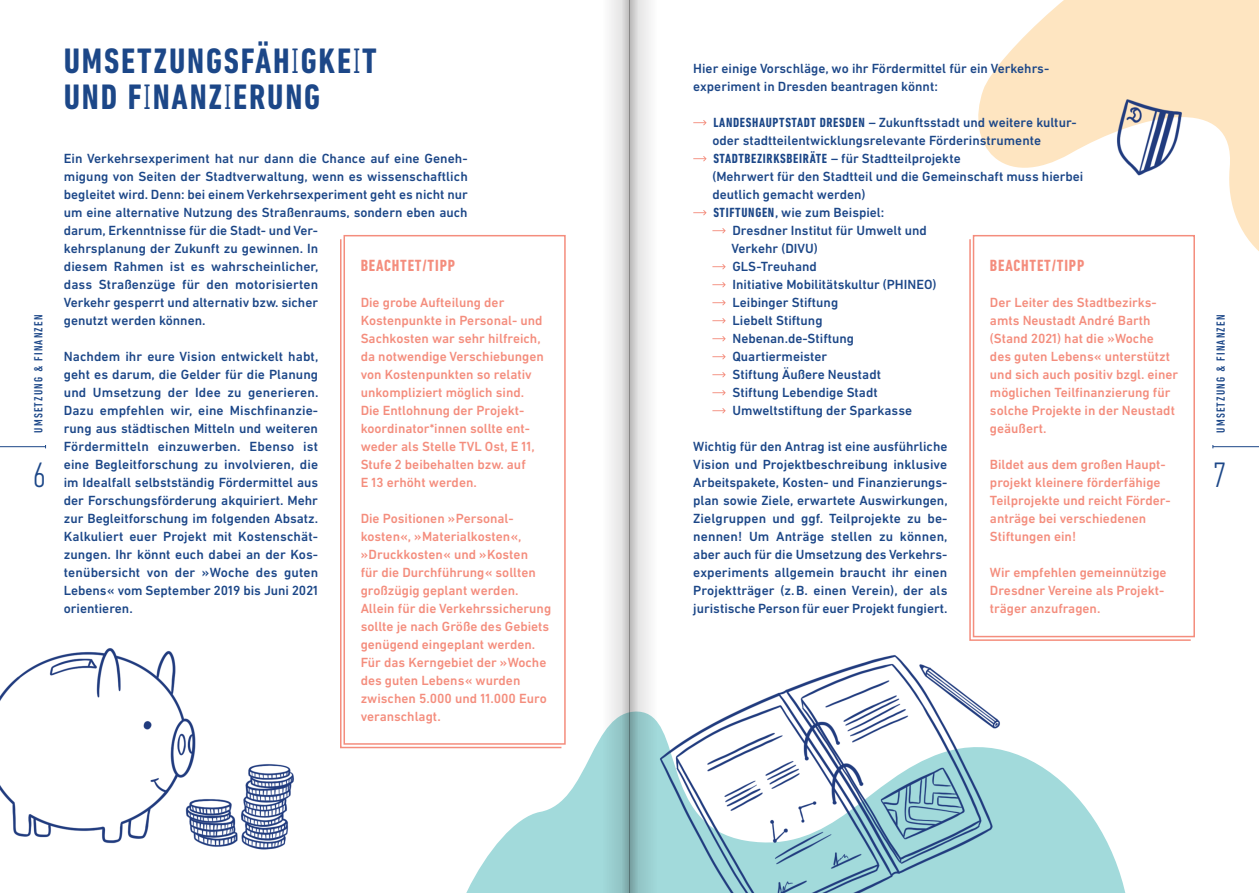
<style>
.page{position:relative;width:1259px;height:893px;background:#fff}
.page>*{position:absolute;margin:0;border:0;box-sizing:border-box;transform-origin:0 0}
.Fließtext{font:700 condensed 36px "DIN Next LT Pro";letter-spacing:.05em;color:#1c4788}
.t1{font:300 condensed 36px "DIN Next LT Pro";color:#1c4788}
.Fließtext-2{font:700 condensed 16.5px "DIN Next LT Pro";letter-spacing:.05em;color:#f48d7d}
.Fließtext-3{font:500 13.5px/18px "DIN Next LT Pro";color:#1c4788}
.Fleißtext_Tipp{font:500 13.5px/18px "DIN Next LT Pro";color:#f48d7d}
.t2{font:500 condensed 12px "DIN Next LT Pro";letter-spacing:.1em;color:#1c4788}
.s1{font-weight:300}
.s2{font-weight:700;font-stretch:condensed}
</style>
<div class="page">
<hr style="left:0;top:446px;width:46px;height:1px;background:#1c4788">
<hr style="left:1213px;top:446px;width:46px;height:1px;background:#1c4788">
<svg style="left:978px;top:0;width:281px;height:251px;fill:#fee5c1"></svg>
<svg style="left:466px;top:735px;width:660px;height:158px;fill:#a2dadb"></svg>
<svg style="left:693px;top:120px;width:13px;height:5px"></svg>
<svg style="left:693px;top:156px;width:13px;height:5px"></svg>
<svg style="left:693px;top:210px;width:13px;height:5px"></svg>
<svg style="left:712px;top:228px;width:14px;height:5px"></svg>
<svg style="left:712px;top:264px;width:14px;height:5px"></svg>
<svg style="left:712px;top:282px;width:14px;height:5px"></svg>
<svg style="left:712px;top:300px;width:14px;height:5px"></svg>
<svg style="left:712px;top:318px;width:14px;height:5px"></svg>
<svg style="left:712px;top:336px;width:14px;height:5px"></svg>
<svg style="left:712px;top:354px;width:14px;height:5px"></svg>
<svg style="left:712px;top:372px;width:14px;height:5px"></svg>
<svg style="left:712px;top:390px;width:14px;height:5px"></svg>
<svg style="left:712px;top:408px;width:14px;height:5px"></svg>
<div style="left:947px;top:218px;width:234px;height:453px;background:#fff"></div>
<svg style="left:340px;top:238px;width:223px;height:511px"></svg>
<div style="left:972px;top:235px;width:223px;height:402px;border:2px solid #f48d7d"></div>
<svg style="left:969px;top:238px;width:223px;height:403px"></svg>
<img style="left:0;top:648px;width:294px;height:202px">
<img style="left:1082px;top:21px;width:118px;height:196px">
<img style="left:657px;top:613px;width:374px;height:280px">
<svg style="left:638px;top:0;width:19px;height:893px;fill:#eee"></svg>
<svg style="left:602px;top:0;width:19px;height:893px;fill:#f0f0f0"></svg>
<svg style="left:629px;top:0;width:9px;height:893px"></svg>
<svg style="left:621px;top:0;width:8px;height:893px"></svg>
<p class="Fließtext" style="left:64px;top:41px;width:314px">UMSETZUNGSFÄH<span class="s1">I</span>GKE<span class="s1">I</span>T</p>
<p class="Fließtext" style="left:64px;top:77px;width:258px">UND F<span class="s1">I</span>NANZ<span class="s1">I</span>ERUNG</p>
<p class="Fließtext-3" style="left:693px;top:59px;width:354px">Hier einige Vorschläge, wo ihr Fördermittel für ein Verkehrs--</p>
<p class="Fließtext-3" style="left:693px;top:77px;width:246px">experiment in Dresden beantragen könnt:</p>
<p class="Fließtext-3" style="left:712px;top:113px;width:365px"><span class="s2">LANDESHAUPTSTADT DRESDEN</span> – Zukunftsstadt und weitere kultur&shy;oder stadtteilentwicklungsrelevante Förderinstrumente</p>
<p class="Fließtext-3" style="left:712px;top:149px;width:372px"><span class="s2">STADTBEZIRKSBEIRÄTE</span> – für Stadtteilprojekte<br>(Mehrwert für den Stadtteil und die Gemeinschaft muss hierbei deutlich gemacht werden)</p>
<p class="Fließtext-3" style="left:713px;top:203px;width:172px"><span class="s2">STIFTUNGEN</span>, wie zum Beispiel:</p>
<p class="Fließtext-3" style="left:731px;top:221px;width:197px">Dresdner Institut für Umwelt und<br>Verkehr (DIVU)</p>
<p class="Fließtext-3" style="left:732px;top:257px;width:86px">GLS-Treuhand</p>
<p class="Fließtext-3" style="left:732px;top:275px;width:205px">Initiative Mobilitätskultur (PHINEO)</p>
<p class="Fließtext-3" style="left:732px;top:293px;width:107px">Leibinger Stiftung</p>
<p class="Fließtext-3" style="left:732px;top:311px;width:92px">Liebelt Stiftung</p>
<p class="Fließtext-3" style="left:732px;top:329px;width:123px">Nebenan.de-Stiftung</p>
<p class="Fließtext-3" style="left:732px;top:347px;width:96px">Quartiermeister</p>
<p class="Fließtext-3" style="left:732px;top:365px;width:150px">Stiftung Äußere Neustadt</p>
<p class="Fließtext-3" style="left:732px;top:383px;width:147px">Stiftung Lebendige Stadt</p>
<p class="Fließtext-3" style="left:732px;top:401px;width:181px">Umweltstiftung der Sparkasse</p>
<p class="Fließtext-3" style="left:693px;top:437px;width:256px;text-align:justify">Wichtig für den Antrag ist eine ausführliche Vision und Projektbeschreibung inklusive Arbeitspakete, Kosten- und Finanzierungs&shy;plan sowie Ziele, erwartete Auswirkungen, Zielgruppen und ggf. Teilprojekte zu be&shy;nennen! Um Anträge stellen zu können, aber auch für die Umsetzung des Verkehrs&shy;experiments allgemein braucht ihr einen Projektträger (z.B. einen Verein), der als juristische Person für euer Projekt fungiert.</p>
<p class="Fließtext-3" style="left:64px;top:149px;width:405px">Ein Verkehrsexperiment hat nur dann die Chance auf eine Geneh&shy;migung von Seiten der Stadtverwaltung, wenn es wissenschaftlich begleitet wird. Denn: bei einem Verkehrsexperiment geht es nicht nur um eine alternative Nutzung des Straßenraums, sondern eben auch darum, Erkenntnisse für die Stadt- und Ver-<br>kehrsplanung der Zukunft zu gewinnen. In<br>diesem Rahmen ist es wahrscheinlicher,<br>dass Straßenzüge für den motorisierten<br>Verkehr gesperrt und alternativ bzw. sicher<br>genutzt werden können.</p>
<p class="Fließtext-3" style="left:64px;top:347px;width:256px;text-align:justify">Nachdem ihr eure Vision entwickelt habt, geht es darum, die Gelder für die Planung und Umsetzung der Idee zu generieren.<br>Dazu empfehlen wir, eine Mischfinanzie&shy;rung aus städtischen Mitteln und weiteren Fördermitteln einzuwerben. Ebenso ist eine Begleitforschung zu involvieren, die im Idealfall selbstständig Fördermittel aus der Forschungsförderung akquiriert. Mehr zur Begleitforschung im folgenden Absatz.<br>Kalkuliert euer Projekt mit Kostenschät&shy;zungen. Ihr könnt euch dabei an der Kos&shy;tenübersicht von der »Woche des guten Lebens« vom September 2019 bis Juni 2021 orientieren.</p>
<p class="Fließtext-2" style="left:361px;top:256px;width:96px">BEACHTET/TIPP</p>
<p class="Fleißtext_Tipp" style="left:361px;top:293px;width:185px">Die grobe Aufteilung der<br>Kostenpunkte in Personal- und<br>Sachkosten war sehr hilfreich, da notwendige Verschiebungen von Kostenpunkten so relativ unkompliziert möglich sind.</p>
<p class="Fleißtext_Tipp" style="left:361px;top:401px;width:176px">Die Entlohnung der Projekt&shy;koordinator*innen sollte ent&shy;weder als Stelle TVL Ost, E 11,<br>Stufe 2 beibehalten bzw. auf<br>E 13 erhöht werden.</p>
<p class="Fleißtext_Tipp" style="left:361px;top:509px;width:192px">Die Positionen »Personal&shy;kosten«, »Materialkosten«, »Druckkosten« und »Kosten<br>für die Durchführung« sollten großzügig geplant werden.<br>Allein für die Verkehrssicherung sollte je nach Größe des Gebiets genügend eingeplant werden.<br>Für das Kerngebiet der »Woche des guten Lebens« wurden zwischen 5.000 und 11.000 Euro veranschlagt.</p>
<p class="Fließtext-2" style="left:990px;top:256px;width:96px">BEACHTET/TIPP</p>
<p class="Fleißtext_Tipp" style="left:990px;top:293px;width:190px">Der Leiter des Stadtbezirks&shy;amts Neustadt André Barth (Stand 2021) hat die »Woche des guten Lebens« unterstützt und sich auch positiv bzgl. einer möglichen Teilfinanzierung für solche Projekte in der Neustadt geäußert.</p>
<p class="Fleißtext_Tipp" style="left:990px;top:455px;width:182px">Bildet aus dem großen Haupt&shy;projekt kleinere förderfähige<br>Teilprojekte und reicht Förder&shy;anträge bei verschiedenen<br>Stiftungen ein!</p>
<p class="Fleißtext_Tipp" style="left:990px;top:563px;width:178px">Wir empfehlen gemeinnützige<br>Dresdner Vereine als Projekt&shy;träger anzufragen.</p>
<p class="t2" style="left:32px;top:433px;width:120px;rotate:-90deg">UMSETZUNG &amp; FINANZEN</p>
<p class="t2" style="left:1213px;top:433px;width:120px;rotate:-90deg">UMSETZUNG &amp; FINANZEN</p>
<h1 class="t1" style="left:33px;top:455px;width:15px">6</h1>
<h1 class="t1" style="left:1213px;top:455px;width:14px">7</h1>
</div>
